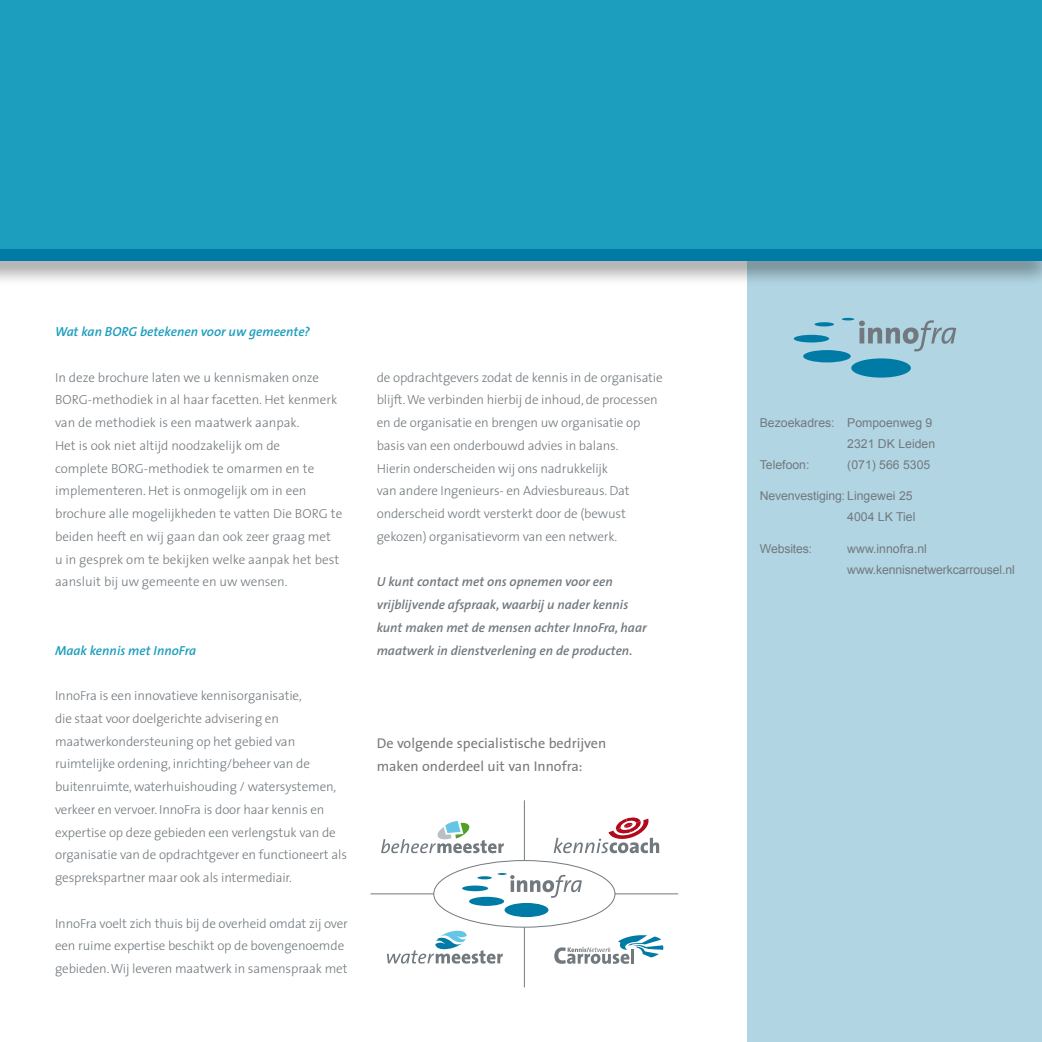
<style>
.page{position:relative;width:1042px;height:1042px;background:#fff}
.page>*{position:absolute;margin:0;border:0;box-sizing:border-box;transform-origin:0 0}
.t1{font:14.17px/22.8px "The Sans";color:#797a7c}
.t2{font:300 13.12px/22.8px "The Sans";letter-spacing:-.01em;color:#72797e}
.t3{font:italic 600 13.12px/22.8px "The Sans";color:#72797e}
.t4{font:italic 600 13.12px "The Sans";color:#1c9ebe}
.t5{font:12.25px/21px "Arial";color:#72797e;text-align:right}
</style>
<div class="page">
<div style="left:748px;top:260px;width:294px;height:782px;background:#b1d5e3"></div>
<div style="left:0;top:241px;width:1042px;height:46px;background:#000;opacity:.5"></div>
<div style="left:0;top:248px;width:1042px;height:12px;background:#007ba5"></div>
<div style="left:0;top:0;width:1042px;height:248px;background:#1c9ebe"></div>
<svg style="left:842px;top:318px;width:114px;height:33px"></svg>
<svg style="left:814px;top:322px;width:20px;height:4px"></svg>
<div style="left:794px;top:335px;width:35px;height:7px;background:#007ba5;border-radius:50%"></div>
<div style="left:803px;top:350px;width:48px;height:12px;background:#007ba5;border-radius:50%"></div>
<div style="left:851px;top:358px;width:60px;height:20px;background:#007ba5;border-radius:50%"></div>
<svg style="left:554px;top:817px;width:105px;height:36px"></svg>
<svg style="left:381px;top:821px;width:123px;height:32px"></svg>
<svg style="left:387px;top:930px;width:116px;height:33px"></svg>
<svg style="left:554px;top:935px;width:110px;height:29px"></svg>
<hr style="left:524px;top:800px;width:1px;height:187px;background:#72797e">
<hr style="left:370px;top:893px;width:308px;height:1px;background:#72797e">
<div style="left:434px;top:860px;width:181px;height:67px;background:#fff;border-radius:50%"></div>
<svg style="left:497px;top:873px;width:85px;height:25px"></svg>
<hr style="left:477px;top:876px;width:15px;height:3px;background:#007ba5;border-radius:50%">
<div style="left:462px;top:885px;width:26px;height:6px;background:#007ba5;border-radius:50%"></div>
<div style="left:469px;top:897px;width:35px;height:9px;background:#007ba5;border-radius:50%"></div>
<div style="left:504px;top:903px;width:44px;height:14px;background:#007ba5;border-radius:50%"></div>
<p class="t4" style="left:55px;top:320px;width:257px">Wat kan BORG betekenen voor uw gemeente?</p>
<p class="t2" style="left:55px;top:365px;width:289px">In deze brochure laten we u kennismaken onze BORG-methodiek in al haar facetten. Het kenmerk van de methodiek is een maatwerk aanpak.<br>Het is ook niet altijd noodzakelijk om de<br>complete BORG-methodiek te omarmen en te implementeren. Het is onmogelijk om in een brochure alle mogelijkheden te vatten Die BORG te beiden heeft en wij gaan dan ook zeer graag met<br>u in gesprek om te bekijken welke aanpak het best aansluit bij uw gemeente en uw wensen.</p>
<p class="t4" style="left:55px;top:639px;width:143px">Maak kennis met InnoFra</p>
<p class="t2" style="left:55px;top:684px;width:294px">InnoFra is een innovatieve kennisorganisatie,<br>die staat voor doelgerichte advisering en maatwerkondersteuning op het gebied van ruimtelijke ordening, inrichting/beheer van de buitenruimte, waterhuishouding / watersystemen, verkeer en vervoer. InnoFra is door haar kennis en expertise op deze gebieden een verlengstuk van de organisatie van de opdrachtgever en functioneert als gesprekspartner maar ook als intermediair.</p>
<p class="t2" style="left:55px;top:911px;width:294px">InnoFra voelt zich thuis bij de overheid omdat zij over een ruime expertise beschikt op de bovengenoemde gebieden. Wij leveren maatwerk in samenspraak met</p>
<p class="t2" style="left:377px;top:365px;width:287px">de opdrachtgevers zodat de kennis in de organisatie blijft. We verbinden hierbij de inhoud, de processen en de organisatie en brengen uw organisatie op basis van een onderbouwd advies in balans.<br>Hierin onderscheiden wij ons nadrukkelijk<br>van andere Ingenieurs- en Adviesbureaus. Dat onderscheid wordt versterkt door de (bewust gekozen) organisatievorm van een netwerk.</p>
<p class="t3" style="left:377px;top:570px;width:271px">U kunt contact met ons opnemen voor een vrijblijvende afspraak, waarbij u nader kennis kunt maken met de mensen achter InnoFra, haar maatwerk in dienstverlening en de producten.</p>
<p class="t1" style="left:377px;top:732px;width:231px">De volgende specialistische bedrijven maken onderdeel uit van Innofra:</p>
<p class="t5" style="left:760px;top:412px;width:174px">Bezoekadres: Pompoenweg 9</p>
<p class="t5" style="left:847px;top:433px;width:89px">2321 DK Leiden</p>
<p class="t5" style="left:760px;top:454px;width:51px">Telefoon:</p>
<p class="t5" style="left:847px;top:454px;width:85px">(071) 566 5305</p>
<p class="t5" style="left:760px;top:485px;width:157px">Nevenvestiging: Lingewei 25<br>4004 LK Tiel</p>
<p class="t5" style="left:760px;top:538px;width:54px">Websites:</p>
<p class="t5" style="left:847px;top:538px;width:169px;text-align:left">www.innofra.nl www.kennisnetwerkcarrousel.nl</p>
</div>
